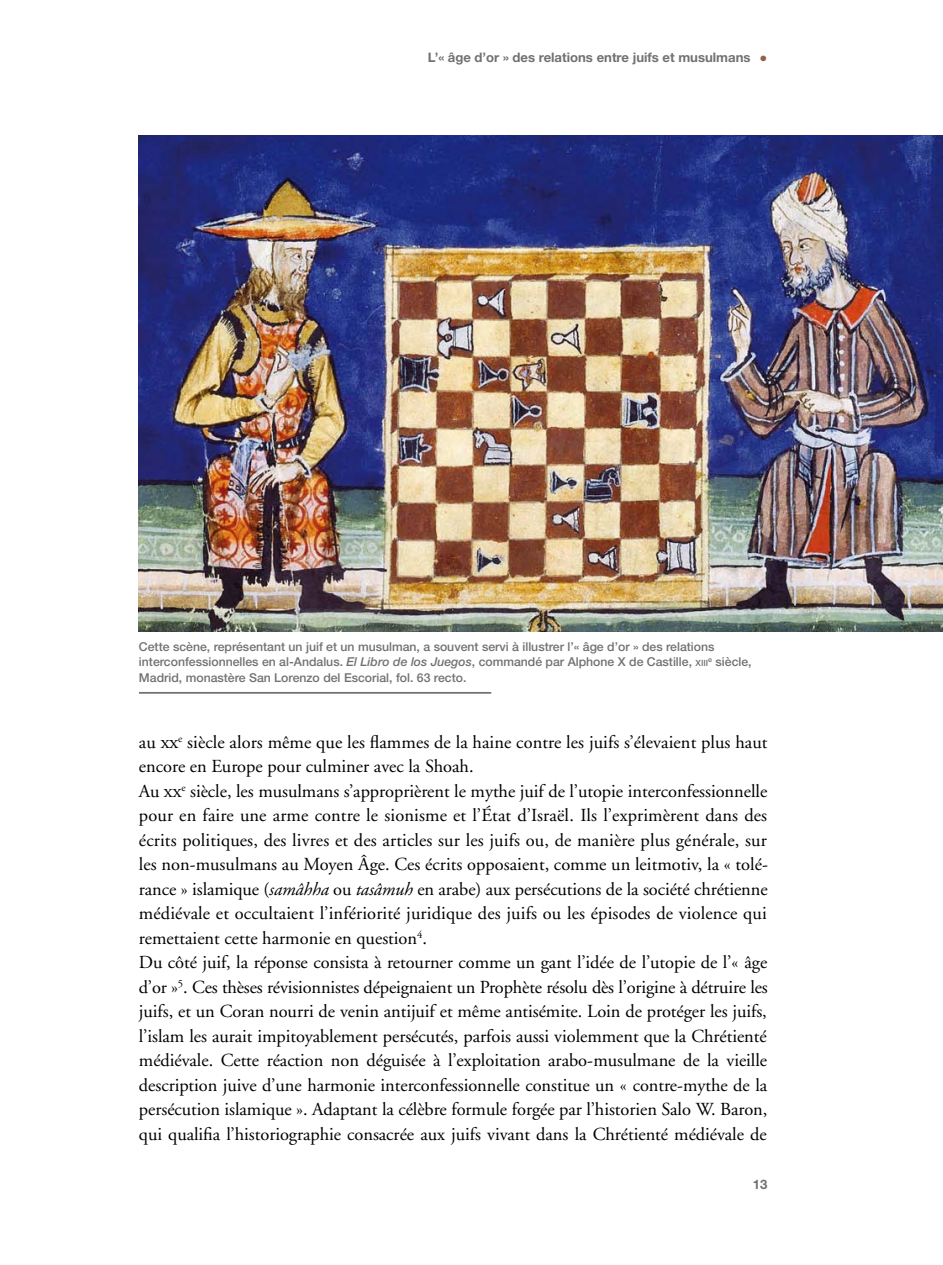
<style>
.page{position:relative;width:943px;height:1265px;background:#fff}
.page>*{position:absolute;margin:0;border:0;box-sizing:border-box;transform-origin:0 0}
.t1{font:18.38px/24.5px "Adobe Garamond";letter-spacing:-.005em;color:#000}
.t2{font:700 13.12px "Helvetica Neue LT Std";color:#707172}
.t3{font:500 12.25px/15.4px "Helvetica Neue LT Std";color:#707172}
.s1{font-size:15.75px;color:#91614b}
.s2{font-style:italic}
.s3{font-size:8.58px}
.s4{font-family:"Adobe Garamond Regular SC"}
</style>
<div class="page">
<img style="left:139px;top:135px;width:804px;height:497px">
<hr style="left:139px;top:692px;width:352px;height:2px;background:#707172">
<p class="t2" style="left:428px;top:49px;width:341px">L’« âge d’or » des relations entre juifs et musulmans <span class="s1">•</span></p>
<p class="t3" style="left:139px;top:639px;width:614px">Cette scène, représentant un juif et un musulman, a souvent servi à illustrer l’« âge d’or » des relations interconfessionnelles en al-Andalus. <span class="s2">El Libro de los Juegos</span>, commandé par Alphone X de Castille, <span class="s3">xiii</span><sup>e</sup> siècle,<br>Madrid, monastère San Lorenzo del Escorial, fol. 63 recto.</p>
<p class="t1" style="left:139px;top:730px;width:630px">au <span class="s4">xx</span><sup>e</sup> siècle alors même que les flammes de la haine contre les juifs s’élevaient plus haut encore en Europe pour culminer avec la Shoah.<br>Au <span class="s4">xx</span><sup>e</sup> siècle, les musulmans s’approprièrent le mythe juif de l’utopie interconfessionnelle pour en faire une arme contre le sionisme et l’État d’Israël. Ils l’exprimèrent dans des écrits politiques, des livres et des articles sur les juifs ou, de manière plus générale, sur les non-musulmans au Moyen Âge. Ces écrits opposaient, comme un leitmotiv, la « tolé&shy;rance » islamique (<span class="s2">samâhha</span> ou <span class="s2">tasâmuh</span> en arabe) aux persécutions de la société chrétienne médiévale et occultaient l’infériorité juridique des juifs ou les épisodes de violence qui remettaient cette harmonie en question<sup>4</sup>.<br>Du côté juif, la réponse consista à retourner comme un gant l’idée de l’utopie de l’« âge d’or »<sup>5</sup>. Ces thèses révisionnistes dépeignaient un Prophète résolu dès l’origine à détruire les juifs, et un Coran nourri de venin antijuif et même antisémite. Loin de protéger les juifs, l’islam les aurait impitoyablement persécutés, parfois aussi violemment que la Chrétienté médiévale. Cette réaction non déguisée à l’exploitation arabo-musulmane de la vieille description juive d’une harmonie interconfessionnelle constitue un « contre-mythe de la persécution islamique ». Adaptant la célèbre formule forgée par l’historien Salo W. Baron, qui qualifia l’historiographie consacrée aux juifs vivant dans la Chrétienté médiévale de</p>
<p class="t2" style="left:752px;top:1176px;width:16px">13</p>
</div>
